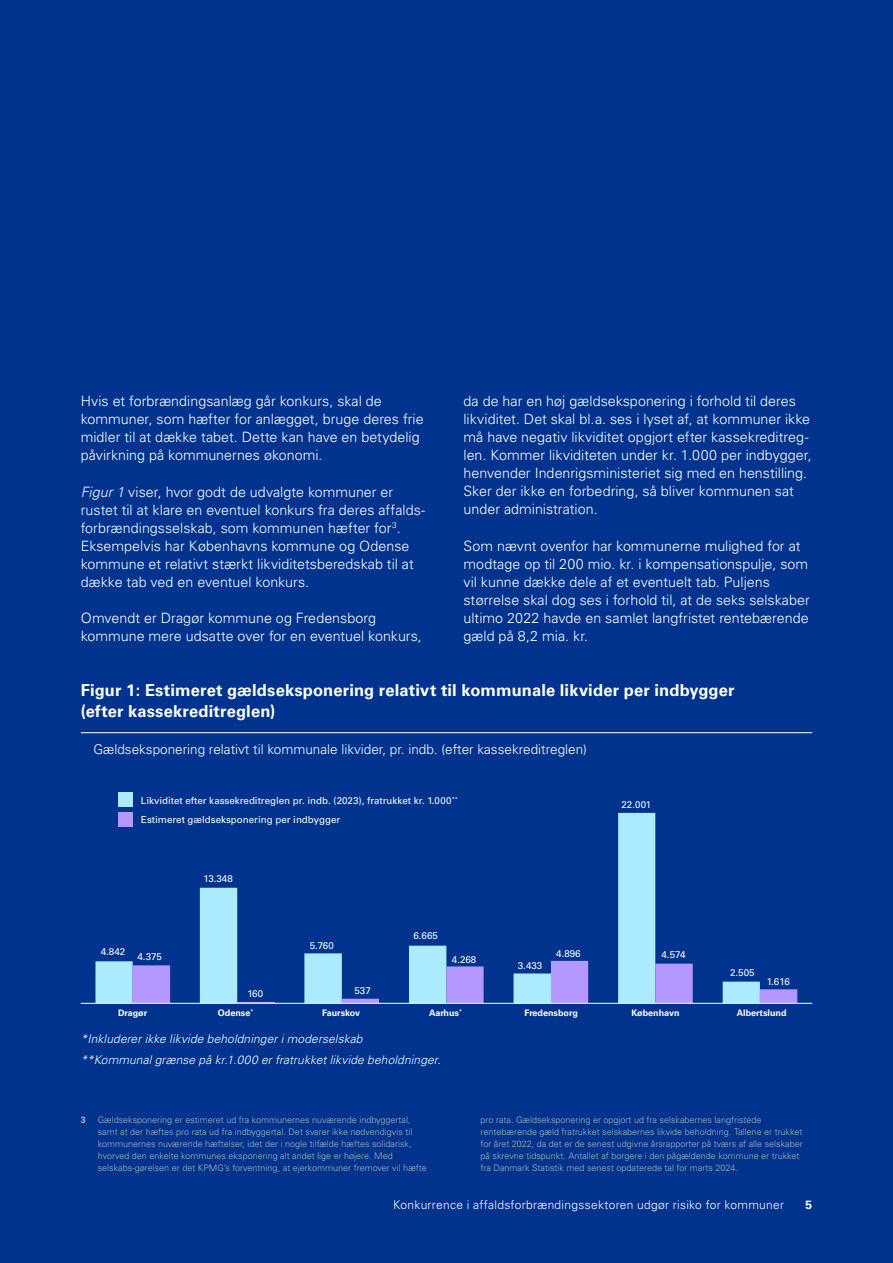
<style>
.page{position:relative;width:893px;height:1263px;background:#00338d}
.page>*{position:absolute;margin:0;border:0;box-sizing:border-box;transform-origin:0 0}
.t1{font:700 16.5px/21px "Universfor KPMG";letter-spacing:.01em;color:#fff}
.t2{font:300 14.25px/18px "Universfor KPMG";color:#fff}
.t3{font:300 13.5px "Universfor KPMG";color:#fff}
.t4{font:italic 300 12px/21px "Universfor KPMG";letter-spacing:.01em;color:#fff}
.t5{font:300 12px "Universfor KPMG";letter-spacing:.025em;color:#fff}
.t6{font:700 12px "Universfor KPMG";color:#fff}
.t7{font:9.75px/19.5px "Universfor KPMG";color:#fff}
.t8{font:300 9px/12px "Universfor KPMG";color:#b2b2b2}
.t9{font:700 9px "Universfor KPMG";color:#fff}
.t10{font:700 9px "Universfor KPMG";color:#b2b2b2}
.s1{font-style:italic}
</style>
<div class="page">
<svg style="left:95px;top:813px;width:561px;height:190px"></svg>
<svg style="left:133px;top:961px;width:664px;height:42px"></svg>
<hr style="left:81px;top:1003px;width:731px;height:1px;background:#fff">
<hr style="left:81px;top:732px;width:731px;height:1px;background:#fff">
<div style="left:119px;top:793px;width:14px;height:14px;background:#aceaff"></div>
<div style="left:119px;top:813px;width:14px;height:14px;background:#b497ff"></div>
<p class="t2" style="left:81px;top:392px;width:344px">Hvis et forbrændingsanlæg går konkurs, skal de kommuner, som hæfter for anlægget, bruge deres frie midler til at dække tabet. Dette kan have en betydelig påvirkning på kommunernes økonomi.</p>
<p class="t2" style="left:81px;top:483px;width:346px"><span class="s1">Figur 1</span> viser, hvor godt de udvalgte kommuner er rustet til at klare en eventuel konkurs fra deres affalds&shy;forbrændingsselskab, som kommunen hæfter for<sup>3</sup>.<br>Eksempelvis har Københavns kommune og Odense kommune et relativt stærkt likviditetsberedskab til at dække tab ved en eventuel konkurs.</p>
<p class="t2" style="left:81px;top:609px;width:343px">Omvendt er Dragør kommune og Fredensborg kommune mere udsatte over for en eventuel konkurs,</p>
<p class="t2" style="left:463px;top:392px;width:350px">da de har en høj gældseksponering i forhold til deres likviditet. Det skal bl.a. ses i lyset af, at kommuner ikke må have negativ likviditet opgjort efter kassekreditreg&shy;len. Kommer likviditeten under kr. 1.000 per indbygger, henvender Indenrigsministeriet sig med en henstilling.<br>Sker der ikke en forbedring, så bliver kommunen sat under administration.</p>
<p class="t2" style="left:463px;top:537px;width:348px">Som nævnt ovenfor har kommunerne mulighed for at modtage op til 200 mio. kr. i kompensationspulje, som vil kunne dække dele af et eventuelt tab. Puljens størrelse skal dog ses i forhold til, at de seks selskaber ultimo 2022 havde en samlet langfristet rentebærende gæld på 8,2 mia. kr.</p>
<p class="t1" style="left:81px;top:680px;width:655px">Figur 1: Estimeret gældseksponering relativt til kommunale likvider per indbygger (efter kassekreditreglen)</p>
<p class="t3" style="left:93px;top:741px;width:495px">Gældseksponering relativt til kommunale likvider, pr. indb. (efter kassekreditreglen)</p>
<p class="t7" style="left:141px;top:791px;width:318px">Likviditet efter kassekreditreglen pr. indb. (2023), fratrukket kr. 1.000<sup>**<br></sup>Estimeret gældseksponering per indbygger</p>
<p class="t7" style="left:101px;top:942px;width:26px">4.842</p>
<p class="t7" style="left:138px;top:946px;width:26px">4.375</p>
<p class="t7" style="left:203px;top:868px;width:31px">13.348</p>
<p class="t7" style="left:247px;top:984px;width:17px">160</p>
<p class="t7" style="left:310px;top:936px;width:26px">5.760</p>
<p class="t7" style="left:355px;top:981px;width:18px">537</p>
<p class="t7" style="left:413px;top:925px;width:26px">6.665</p>
<p class="t7" style="left:452px;top:949px;width:26px">4.268</p>
<p class="t7" style="left:518px;top:955px;width:26px">3.433</p>
<p class="t7" style="left:556px;top:943px;width:26px">4.896</p>
<p class="t7" style="left:621px;top:795px;width:31px">22.001</p>
<p class="t7" style="left:662px;top:945px;width:25px">4.574</p>
<p class="t7" style="left:730px;top:963px;width:26px">2.505</p>
<p class="t7" style="left:767px;top:972px;width:24px">1.616</p>
<p class="t9" style="left:118px;top:1008px;width:31px">Dragør</p>
<p class="t9" style="left:218px;top:1008px;width:37px">Odense<sup>*</sup></p>
<p class="t9" style="left:322px;top:1008px;width:40px">Faurskov</p>
<p class="t9" style="left:429px;top:1008px;width:34px">Aarhus<sup>*</sup></p>
<p class="t9" style="left:524px;top:1008px;width:55px">Fredensborg</p>
<p class="t9" style="left:631px;top:1008px;width:50px">København</p>
<p class="t9" style="left:737px;top:1008px;width:51px">Albertslund</p>
<p class="t4" style="left:81px;top:1028px;width:361px">*Inkluderer ikke likvide beholdninger i moderselskab<br>**Kommunal grænse på kr.1.000 er fratrukket likvide beholdninger.</p>
<p class="t10" style="left:81px;top:1114px;width:7px">3</p>
<p class="t8" style="left:98px;top:1113px;width:330px">Gældseksponering er estimeret ud fra kommunernes nuværende indbyggertal, samt at der hæftes pro rata ud fra indbyggertal. Det svarer ikke nødvendigvis til kommunernes nuværende hæftelser, idet der i nogle tilfælde hæftes solidarisk, hvorved den enkelte kommunes eksponering alt andet lige er højere. Med selskabs-gørelsen er det KPMG’s forventning, at ejerkommuner fremover vil hæfte</p>
<p class="t8" style="left:480px;top:1113px;width:324px">pro rata. Gældseksponering er opgjort ud fra selskabernes langfristede rentebærende gæld fratrukket selskabernes likvide beholdning. Tallene er trukket for året 2022, da det er de senest udgivne årsrapporter på tværs af alle selskaber på skrevne tidspunkt. Antallet af borgere i den pågældende kommune er trukket fra Danmark Statistik med senest opdaterede tal for marts 2024.</p>
<p class="t5" style="left:393px;top:1197px;width:392px">Konkurrence i affaldsforbrændingssektoren udgør risiko for kommuner</p>
<p class="t6" style="left:805px;top:1197px;width:8px">5</p>
</div>
